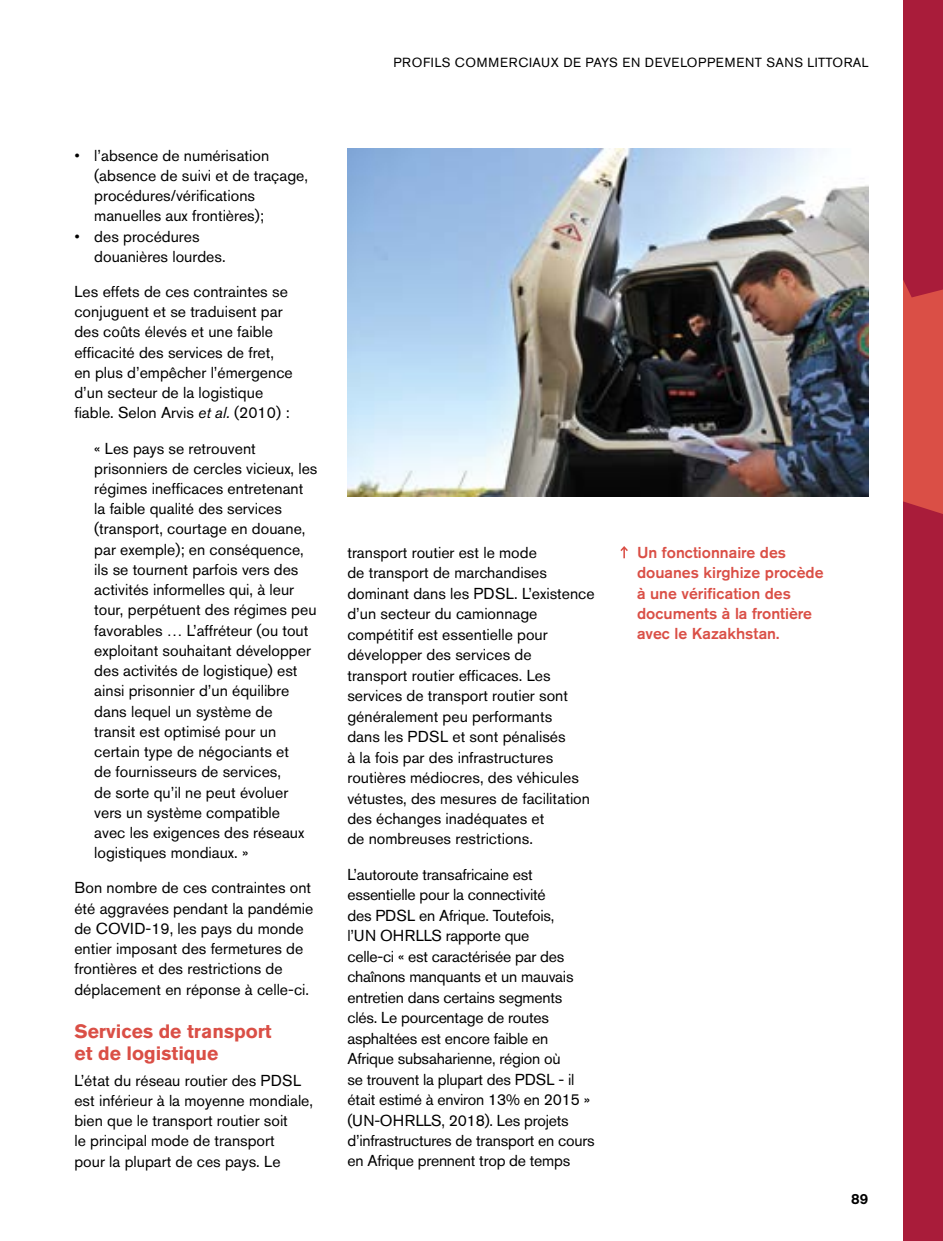
<style>
.page{position:relative;width:943px;height:1241px;background:#fff}
.page>*{position:absolute;margin:0;border:0;box-sizing:border-box;transform-origin:0 0}
.t1{font:700 19.25px/22.9px "Akzidenz Grotesk BE";color:#da4f46}
.t2{font:15.75px/20.3px "Akzidenz Grotesk BE";color:#000}
.t3{font:500 15.75px/20.1px "Akzidenz Grotesk BE";color:#da4f46}
.t4{font:700 14px "Calvert MT Std";color:#000}
.t5{font:13.12px "Akzidenz Grotesk BE";letter-spacing:.05em;color:#000}
.s1{font-family:"Calvert MT Std"}
.s2{font-style:italic}
</style>
<div class="page">
<div style="left:903px;top:0;width:40px;height:1240px;background:#a91c3a"></div>
<svg style="left:903px;top:280px;width:40px;height:234px;background:#d64a45"></svg>
<img style="left:347px;top:149px;width:521px;height:347px">
<svg style="left:620px;top:546px;width:8px;height:12px"></svg>
<p class="t5" style="left:393px;top:55px;width:476px">PROFILS COMMERCIAUX DE PAYS EN DEVELOPPEMENT SANS LITTORAL</p>
<p class="t2" style="left:94px;top:145px;width:215px;text-indent:-20px"><span class="s1">•</span> l’absence de numérisation (absence de suivi et de traçage, procédures/vérifications manuelles aux frontières);</p>
<p class="t2" style="left:94px;top:226px;width:133px;text-indent:-20px"><span class="s1">•</span> des procédures douanières lourdes.</p>
<p class="t2" style="left:74px;top:281px;width:220px">Les effets de ces contraintes se conjuguent et se traduisent par des coûts élevés et une faible efficacité des services de fret, en plus d’empêcher l’émergence d’un secteur de la logistique fiable. Selon Arvis <span class="s2">et al.</span> (2010) :</p>
<p class="t2" style="left:94px;top:437px;width:225px">« Les pays se retrouvent prisonniers de cercles vicieux, les régimes inefficaces entretenant la faible qualité des services (transport, courtage en douane, par exemple); en conséquence, ils se tournent parfois vers des activités informelles qui, à leur tour, perpétuent des régimes peu favorables … L’affréteur (ou tout exploitant souhaitant développer des activités de logistique) est ainsi prisonnier d’un équilibre dans lequel un système de<br>transit est optimisé pour un certain type de négociants et<br>de fournisseurs de services,<br>de sorte qu’il ne peut évoluer vers un système compatible<br>avec les exigences des réseaux logistiques mondiaux. »</p>
<p class="t2" style="left:74px;top:877px;width:240px">Bon nombre de ces contraintes ont été aggravées pendant la pandémie de COVID-19, les pays du monde entier imposant des fermetures de frontières et des restrictions de déplacement en réponse à celle-ci.</p>
<p class="t1" style="left:74px;top:1019px;width:199px">Services de transport et de logistique</p>
<p class="t2" style="left:74px;top:1069px;width:240px">L’état du réseau routier des PDSL est inférieur à la moyenne mondiale, bien que le transport routier soit<br>le principal mode de transport<br>pour la plupart de ces pays. Le</p>
<p class="t2" style="left:347px;top:542px;width:249px">transport routier est le mode<br>de transport de marchandises dominant dans les PDSL. L’existence d’un secteur du camionnage compétitif est essentielle pour développer des services de transport routier efficaces. Les services de transport routier sont généralement peu performants<br>dans les PDSL et sont pénalisés<br>à la fois par des infrastructures routières médiocres, des véhicules vétustes, des mesures de facilitation des échanges inadéquates et<br>de nombreuses restrictions.</p>
<p class="t2" style="left:347px;top:863px;width:249px">L’autoroute transafricaine est essentielle pour la connectivité<br>des PDSL en Afrique. Toutefois,<br>l’UN OHRLLS rapporte que<br>celle-ci « est caractérisée par des chaînons manquants et un mauvais entretien dans certains segments clés. Le pourcentage de routes asphaltées est encore faible en Afrique subsaharienne, région où<br>se trouvent la plupart des PDSL - il était estimé à environ 13% en 2015 » (UN-OHRLLS, 2018). Les projets d’infrastructures de transport en cours en Afrique prennent trop de temps</p>
<p class="t3" style="left:637px;top:542px;width:188px">Un fonctionnaire des douanes kirghize procède à une vérification des documents à la frontière avec le Kazakhstan.</p>
<p class="t4" style="left:851px;top:1189px;width:19px">89</p>
</div>
